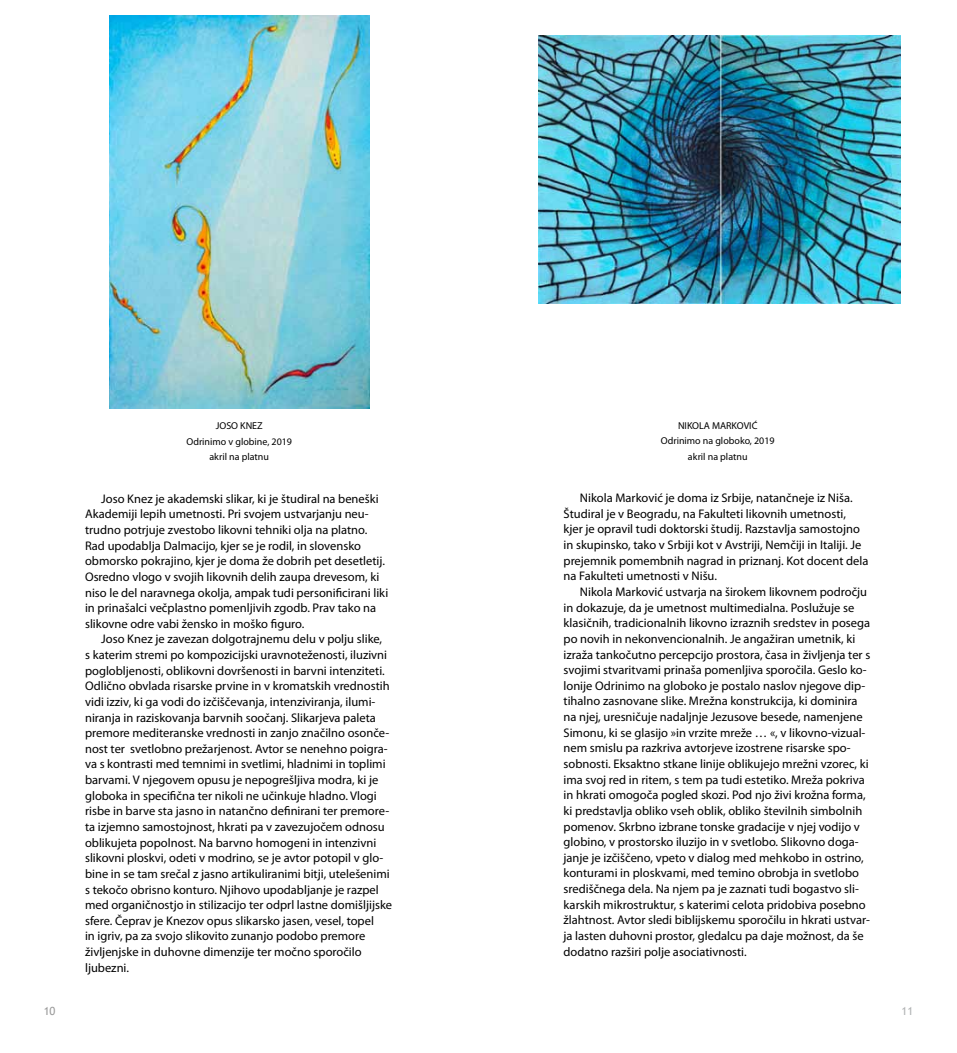
<style>
.page{position:relative;width:957px;height:1053px;background:#fff}
.page>*{position:absolute;margin:0;border:0;box-sizing:border-box;transform-origin:0 0}
.t1{font:12.5px/15.6px "Myriad Pro";color:#000}
.t2{font:11.25px "Trebuchet MS";color:#999}
.t3{font:11.25px "Trebuchet MS";color:#b1b3b4}
.t4{font:10px/15.6px "Myriad Pro";color:#000;text-align:center}
</style>
<div class="page">
<img style="left:109px;top:15px;width:260px;height:394px">
<img style="left:539px;top:35px;width:361px;height:268px">
<p class="t4" style="left:186px;top:417px;width:107px">JOSO KNEZ<br>Odrinimo v globine, 2019 akril na platnu</p>
<p class="t4" style="left:661px;top:417px;width:115px">NIKOLA MARKOVIĆ<br>Odrinimo na globoko, 2019 akril na platnu</p>
<p class="t1" style="left:85px;top:490px;width:305px;text-indent:16px">Joso Knez je akademski slikar, ki je študiral na beneški Akademiji lepih umetnosti. Pri svojem ustvarjanju neu&shy;trudno potrjuje zvestobo likovni tehniki olja na platno.<br>Rad upodablja Dalmacijo, kjer se je rodil, in slovensko obmorsko pokrajino, kjer je doma že dobrih pet desetletij.<br>Osredno vlogo v svojih likovnih delih zaupa drevesom, ki niso le del naravnega okolja, ampak tudi personificirani liki in prinašalci večplastno pomenljivih zgodb. Prav tako na slikovne odre vabi žensko in moško figuro.</p>
<p class="t1" style="left:85px;top:631px;width:308px;text-indent:16px">Joso Knez je zavezan dolgotrajnemu delu v polju slike,<br>s katerim stremi po kompozicijski uravnoteženosti, iluzivni poglobljenosti, oblikovni dovršenosti in barvni intenziteti.<br>Odlično obvlada risarske prvine in v kromatskih vrednostih vidi izziv, ki ga vodi do izčiščevanja, intenziviranja, ilumi&shy;niranja in raziskovanja barvnih soočanj. Slikarjeva paleta premore mediteranske vrednosti in zanjo značilno osonče&shy;nost ter svetlobno prežarjenost. Avtor se nenehno poigra&shy;va s kontrasti med temnimi in svetlimi, hladnimi in toplimi barvami. V njegovem opusu je nepogrešljiva modra, ki je globoka in specifična ter nikoli ne učinkuje hladno. Vlogi risbe in barve sta jasno in natančno definirani ter premore&shy;ta izjemno samostojnost, hkrati pa v zavezujočem odnosu oblikujeta popolnost. Na barvno homogeni in intenzivni slikovni ploskvi, odeti v modrino, se je avtor potopil v glo&shy;bine in se tam srečal z jasno artikuliranimi bitji, utelešenimi s tekočo obrisno konturo. Njihovo upodabljanje je razpel med organičnostjo in stilizacijo ter odprl lastne domišljijske sfere. Čeprav je Knezov opus slikarsko jasen, vesel, topel<br>in igriv, pa za svojo slikovito zunanjo podobo premore življenjske in duhovne dimenzije ter močno sporočilo ljubezni.</p>
<p class="t1" style="left:563px;top:490px;width:306px;text-indent:16px">Nikola Marković je doma iz Srbije, natančneje iz Niša.<br>Študiral je v Beogradu, na Fakulteti likovnih umetnosti,<br>kjer je opravil tudi doktorski študij. Razstavlja samostojno in skupinsko, tako v Srbiji kot v Avstriji, Nemčiji in Italiji. Je prejemnik pomembnih nagrad in priznanj. Kot docent dela na Fakulteti umetnosti v Nišu.</p>
<p class="t1" style="left:563px;top:583px;width:308px;text-indent:16px">Nikola Marković ustvarja na širokem likovnem področju in dokazuje, da je umetnost multimedialna. Poslužuje se klasičnih, tradicionalnih likovno izraznih sredstev in posega po novih in nekonvencionalnih. Je angažiran umetnik, ki izraža tankočutno percepcijo prostora, časa in življenja ter s svojimi stvaritvami prinaša pomenljiva sporočila. Geslo ko&shy;lonije Odrinimo na globoko je postalo naslov njegove dip&shy;tihalno zasnovane slike. Mrežna konstrukcija, ki dominira na njej, uresničuje nadaljnje Jezusove besede, namenjene Simonu, ki se glasijo »in vrzite mreže … «, v likovno-vizual&shy;nem smislu pa razkriva avtorjeve izostrene risarske spo&shy;sobnosti. Eksaktno stkane linije oblikujejo mrežni vzorec, ki ima svoj red in ritem, s tem pa tudi estetiko. Mreža pokriva in hkrati omogoča pogled skozi. Pod njo živi krožna forma, ki predstavlja obliko vseh oblik, obliko številnih simbolnih pomenov. Skrbno izbrane tonske gradacije v njej vodijo v globino, v prostorsko iluzijo in v svetlobo. Slikovno doga&shy;janje je izčiščeno, vpeto v dialog med mehkobo in ostrino, konturami in ploskvami, med temino obrobja in svetlobo središčnega dela. Na njem pa je zaznati tudi bogastvo sli&shy;karskih mikrostruktur, s katerimi celota pridobiva posebno žlahtnost. Avtor sledi biblijskemu sporočilu in hkrati ustvar&shy;ja lasten duhovni prostor, gledalcu pa daje možnost, da še dodatno razširi polje asociativnosti.</p>
<p class="t2" style="left:44px;top:1004px;width:13px">10</p>
<p class="t3" style="left:901px;top:1004px;width:13px">11</p>
</div>
